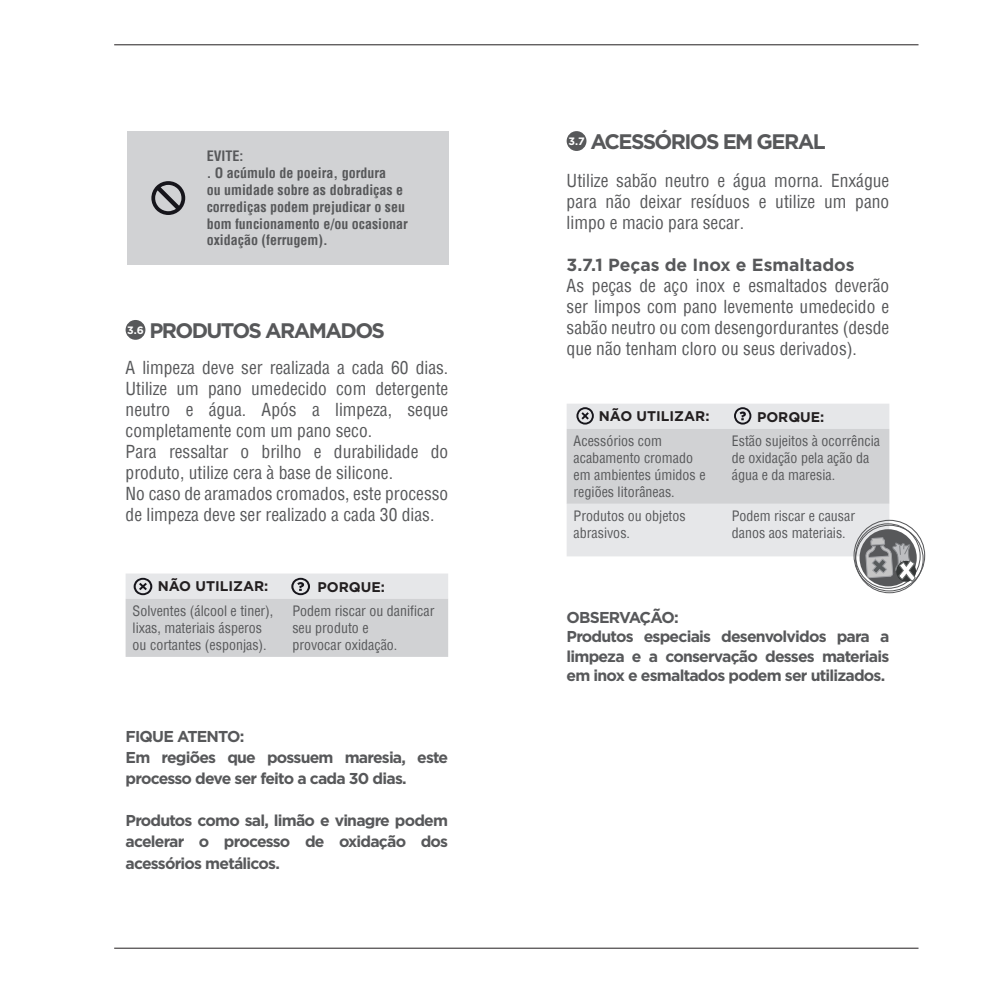
<style>
.page{position:relative;width:993px;height:993px;background:#fff}
.page>*{position:absolute;margin:0;border:0;box-sizing:border-box;transform-origin:0 0}
.t1{font:700 21px "Gotham";letter-spacing:-.075em;color:#57585a}
.t2{font:condensed 17.5px/21px "Helvetica";color:#57585a;text-align:justify}
.t3{font:700 17.5px "Gotham";color:#57585a}
.t4{font:700 15.75px/21px "Gotham";letter-spacing:-.05em;color:#57585a}
.t5{font:condensed 14px/16.8px "Helvetica";color:#57585a}
.t6{font:700 condensed 14px/16.8px "Helvetica";color:#57585a}
.t7{font:700 14px "Gotham";color:#231f20}
</style>
<div class="page">
<hr style="left:114px;top:947px;width:804px;height:1px;background:#231f20">
<hr style="left:114px;top:44px;width:804px;height:1px;background:#231f20">
<div style="left:127px;top:131px;width:321px;height:134px;background:#d1d2d4"></div>
<svg style="left:151px;top:181px;width:34px;height:34px"></svg>
<div style="left:125px;top:320px;width:20px;height:20px;background:#57585a;border-radius:50%"></div>
<svg style="left:125px;top:573px;width:323px;height:83px;background:#d5d6d8"></svg>
<div style="left:859px;top:529px;width:57px;height:57px;background:#57585a;border-radius:50%"></div>
<div style="left:566px;top:131px;width:20px;height:20px;background:#57585a;border-radius:50%"></div>
<svg style="left:566px;top:404px;width:351px;height:177px"></svg>
<p class="t6" style="left:206px;top:148px;width:203px">EVITE:<br>. O acúmulo de poeira, gordura<br>ou umidade sobre as dobradiças e corrediças podem prejudicar o seu bom funcionamento e/ou ocasionar oxidação (ferrugem).</p>
<p class="t1" style="left:127px;top:316px;width:259px"><sup>3.6</sup> PRODUTOS ARAMADOS</p>
<p class="t2" style="left:125px;top:356px;width:324px;text-align:left">A limpeza deve ser realizada a cada 60 dias.<br>Utilize um pano umedecido com detergente neutro e água. Após a limpeza, seque completamente com um pano seco.<br>Para ressaltar o brilho e durabilidade do produto, utilize cera à base de silicone.<br>No caso de aramados cromados, este processo de limpeza deve ser realizado a cada 30 dias.</p>
<p class="t7" style="left:158px;top:576px;width:112px">NÃO UTILIZAR:</p>
<p class="t7" style="left:317px;top:577px;width:69px">PORQUE:</p>
<p class="t5" style="left:132px;top:602px;width:142px">Solventes (álcool e tiner), lixas, materiais ásperos ou cortantes (esponjas).</p>
<p class="t5" style="left:292px;top:602px;width:143px">Podem riscar ou danificar seu produto e<br>provocar oxidação.</p>
<p class="t4" style="left:125px;top:726px;width:324px">FIQUE ATENTO:<br>Em regiões que possuem maresia, este processo deve ser feito a cada 30 dias.</p>
<p class="t4" style="left:125px;top:810px;width:324px;text-align:justify">Produtos como sal, limão e vinagre podem acelerar o processo de oxidação dos acessórios metálicos.</p>
<p class="t1" style="left:568px;top:127px;width:258px"><sup>3.7</sup> ACESSÓRIOS EM GERAL</p>
<p class="t2" style="left:566px;top:170px;width:324px">Utilize sabão neutro e água morna. Enxágue para não deixar resíduos e utilize um pano limpo e macio para secar.</p>
<p class="t3" style="left:566px;top:253px;width:289px">3.7.1 Peças de Inox e Esmaltados</p>
<p class="t2" style="left:566px;top:275px;width:324px">As peças de aço inox e esmaltados deverão ser limpos com pano levemente umedecido e sabão neutro ou com desengordurantes (desde que não tenham cloro ou seus derivados).</p>
<p class="t7" style="left:598px;top:406px;width:112px">NÃO UTILIZAR:</p>
<p class="t7" style="left:756px;top:407px;width:69px">PORQUE:</p>
<p class="t5" style="left:573px;top:432px;width:133px">Acessórios com acabamento cromado em ambientes úmidos e regiões litorâneas.</p>
<p class="t5" style="left:731px;top:432px;width:150px">Estão sujeitos à ocorrência de oxidação pela ação da água e da maresia.</p>
<p class="t5" style="left:573px;top:507px;width:113px">Produtos ou objetos abrasivos.</p>
<p class="t5" style="left:731px;top:507px;width:125px">Podem riscar e causar danos aos materiais.</p>
<p class="t4" style="left:566px;top:607px;width:324px;line-height:19.2px">OBSERVAÇÃO:<br>Produtos especiais desenvolvidos para a limpeza e a conservação desses materiais em inox e esmaltados podem ser utilizados.</p>
</div>
